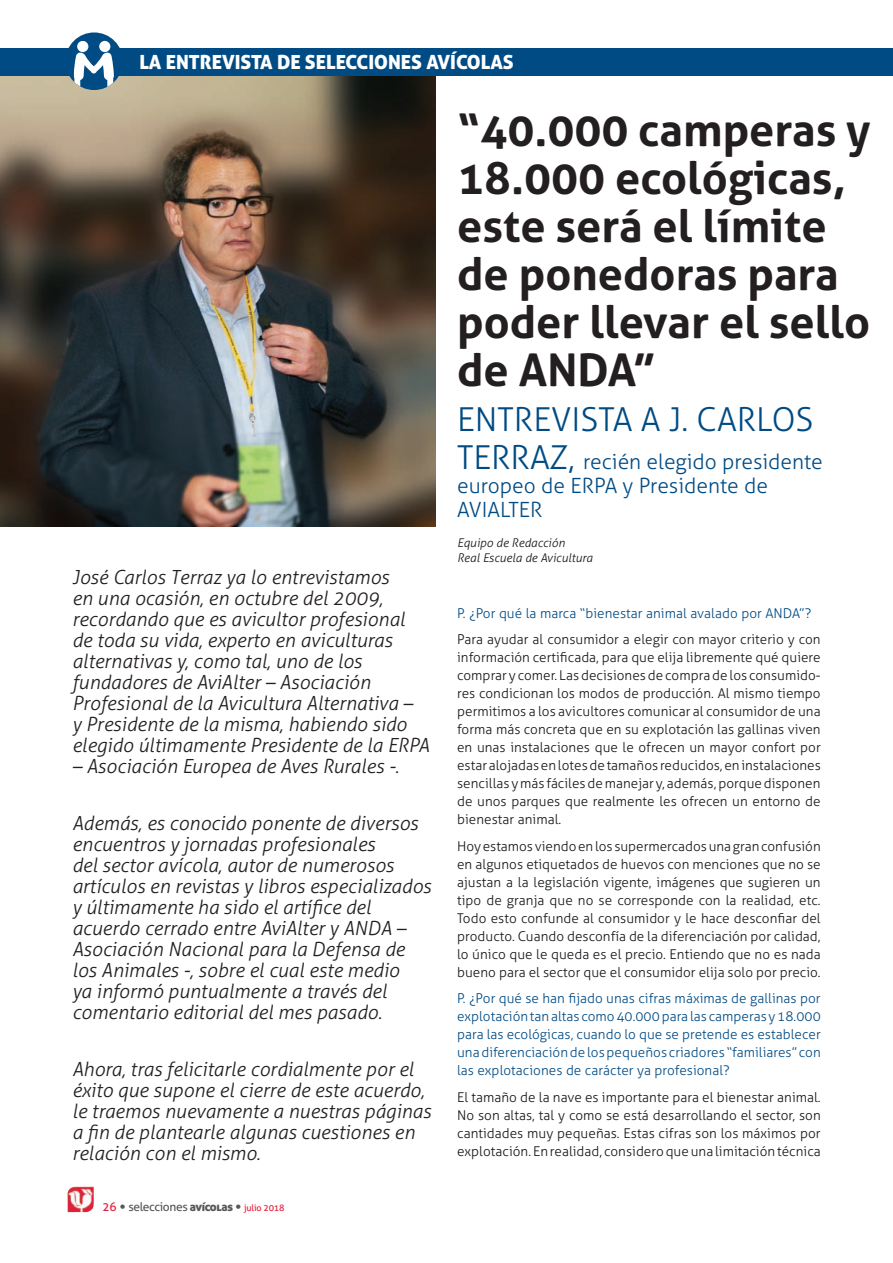
<style>
.page{position:relative;width:893px;height:1263px;background:#fff}
.page>*{position:absolute;margin:0;border:0;box-sizing:border-box;transform-origin:0 0}
.titular_ok{font:700 45px/48px "Aller";color:#231f20}
.entrevistado{font:300 33px "Aller";color:#004b84}
.entrevistado-2{font:300 21px/24px "Aller";color:#004b84}
.text_bandera_ok{font:italic 300 19.5px/21px "Aller";color:#231f20}
.t1{font:19.5px "Aller Display";color:#fff}
.text-ok{font:300 13.5px/18px "Aller";letter-spacing:.005em;color:#14171a;text-align:justify}
.text-ok-2{font:300 13.5px/18px "Aller";letter-spacing:.005em;color:#004b84;text-align:justify}
.Pie_de_pagina{font:italic 300 12px "Aller";letter-spacing:.005em;color:#14171a}
.t2{font:12px "Aller";letter-spacing:-.03em;color:#57585a}
.s1{font-size:33px}
.s2{color:#e41c3b}
.s3{font-family:"Rotis Sans Serif";font-weight:300}
.s4{font-family:"Aller Display"}
.s5{font-size:9px;color:#e41c3b}
</style>
<div class="page">
<img style="left:0;top:75px;width:436px;height:451px">
<div style="left:0;top:48px;width:893px;height:27px;background:#004b84"></div>
<div style="left:65px;top:32px;width:58px;height:58px;background:#004b84;border-radius:50%"></div>
<div style="left:77px;top:41px;width:11px;height:11px;background:#fff;border-radius:50%"></div>
<svg style="left:74px;top:51px;width:40px;height:39px"></svg>
<div style="left:99px;top:41px;width:11px;height:11px;background:#fff;border-radius:50%"></div>
<img style="left:67px;top:1186px;width:27px;height:26px">
<p class="t1" style="left:139px;top:49px;width:376px">LA ENTREVISTA DE SELECCIONES AVÍCOLAS</p>
<p class="titular_ok" style="left:457px;top:105px;width:415px">“40.000 camperas y<br>18.000 ecológicas, este será el límite de ponedoras para poder llevar el sello de ANDA”</p>
<p class="entrevistado" style="left:457px;top:400px;width:358px">ENTREVISTA A J. CARLOS</p>
<p class="entrevistado-2" style="left:457px;top:450px;width:367px"><span class="s1">TERRAZ,</span> recién elegido presidente europeo de ERPA y Presidente de<br>AVIALTER</p>
<p class="text_bandera_ok" style="left:72px;top:567px;width:359px">José Carlos Terraz ya lo entrevistamos<br>en una ocasión, en octubre del 2009, recordando que es avicultor profesional de toda su vida, experto en aviculturas alternativas y, como tal, uno de los fundadores de AviAlter – Asociación Profesional de la Avicultura Alternativa –<br>y Presidente de la misma, habiendo sido elegido últimamente Presidente de la ERPA</p>
<p class="text_bandera_ok" style="left:72px;top:756px;width:329px">– Asociación Europea de Aves Rurales -.</p>
<p class="text_bandera_ok" style="left:72px;top:813px;width:361px">Además, es conocido ponente de diversos encuentros y jornadas profesionales<br>del sector avícola, autor de numerosos artículos en revistas y libros especializados y últimamente ha sido el artífice del acuerdo cerrado entre AviAlter y ANDA – Asociación Nacional para la Defensa de los Animales -, sobre el cual este medio<br>ya informó puntualmente a través del comentario editorial del mes pasado.</p>
<p class="text_bandera_ok" style="left:72px;top:1059px;width:361px">Ahora, tras felicitarle cordialmente por el éxito que supone el cierre de este acuerdo, le traemos nuevamente a nuestras páginas a fin de plantearle algunas cuestiones en relación con el mismo.</p>
<p class="t2" style="left:102px;top:1199px;width:184px"><span class="s2">26</span> <span class="s3">•</span> selecciones <span class="s4">avícolas</span> <span class="s3">•</span> <span class="s5">julio 2018</span></p>
<p class="Pie_de_pagina" style="left:457px;top:536px;width:109px">Equipo de Redacción</p>
<p class="Pie_de_pagina" style="left:457px;top:550px;width:137px">Real Escuela de Avicultura</p>
<p class="text-ok-2" style="left:457px;top:604px;width:356px">P. ¿Por qué la marca “bienestar animal avalado por ANDA”?</p>
<p class="text-ok" style="left:457px;top:630px;width:365px">Para ayudar al consumidor a elegir con mayor criterio y con información certificada, para que elija libremente qué quiere comprar y comer. Las decisiones de compra de los consumido&shy;res condicionan los modos de producción. Al mismo tiempo permitimos a los avicultores comunicar al consumidor de una forma más concreta que en su explotación las gallinas viven en unas instalaciones que le ofrecen un mayor confort por estar alojadas en lotes de tamaños reducidos, en instalaciones sencillas y más fáciles de manejar y, además, porque disponen de unos parques que realmente les ofrecen un entorno de bienestar animal.</p>
<p class="text-ok" style="left:457px;top:837px;width:365px">Hoy estamos viendo en los supermercados una gran confusión en algunos etiquetados de huevos con menciones que no se ajustan a la legislación vigente, imágenes que sugieren un tipo de granja que no se corresponde con la realidad, etc.<br>Todo esto confunde al consumidor y le hace desconfiar del producto. Cuando desconfía de la diferenciación por calidad, lo único que le queda es el precio. Entiendo que no es nada bueno para el sector que el consumidor elija solo por precio.</p>
<p class="text-ok-2" style="left:457px;top:989px;width:365px">P. ¿Por qué se han fijado unas cifras máximas de gallinas por explotación tan altas como 40.000 para las camperas y 18.000 para las ecológicas, cuando lo que se pretende es establecer una diferenciación de los pequeños criadores “familiares” con las explotaciones de carácter ya profesional?</p>
<p class="text-ok" style="left:457px;top:1088px;width:365px">El tamaño de la nave es importante para el bienestar animal.<br>No son altas, tal y como se está desarrollando el sector, son cantidades muy pequeñas. Estas cifras son los máximos por explotación. En realidad, considero que una limitación técnica</p>
</div>
